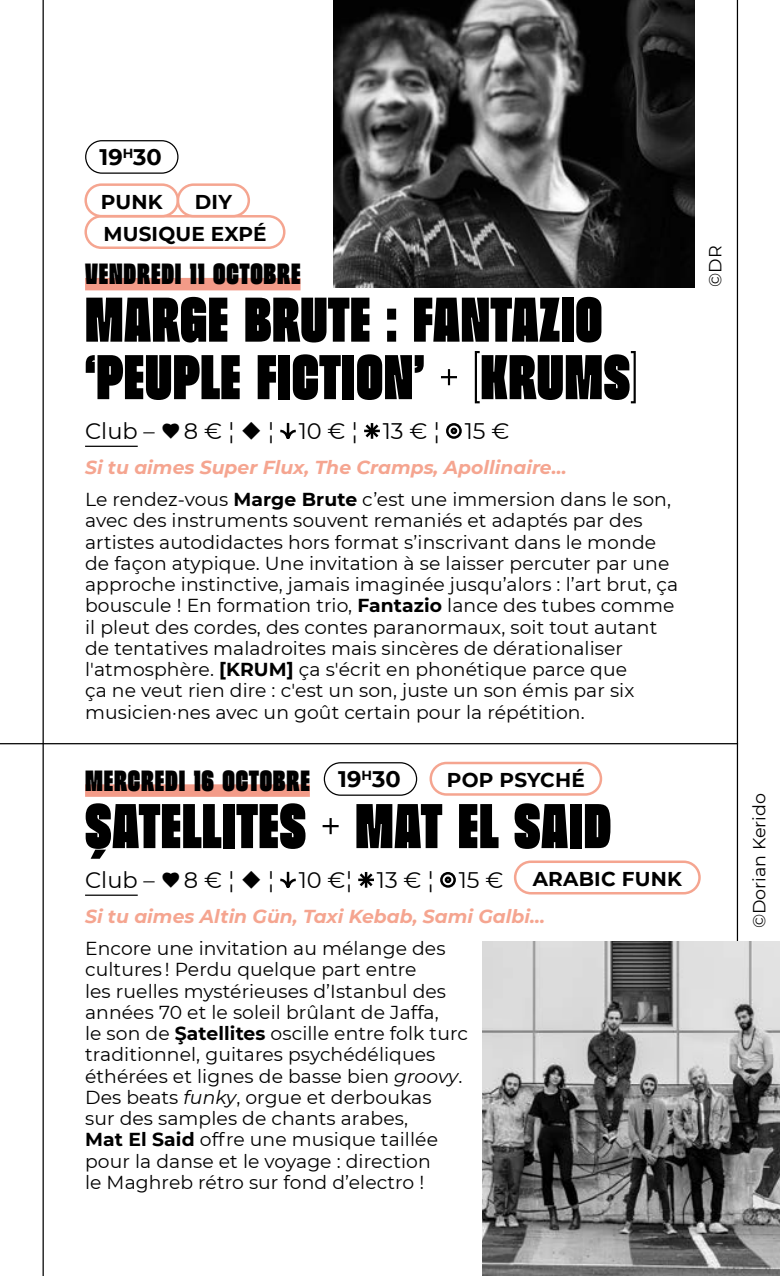
<style>
.page{position:relative;width:780px;height:1276px;background:#fff}
.page>*{position:absolute;margin:0;border:0;box-sizing:border-box;transform-origin:0 0}
.t1{font:900 70px/57.5px "Beni";letter-spacing:.01em;color:#000}
.t2{font:900 32.5px "Beni";letter-spacing:.025em;color:#000}
.t3{font:22.5px "Montserrat";color:#000}
.t4{font:700 22.5px "Montserrat";color:#000}
.t5{font:700 20px/31.5px "Montserrat";letter-spacing:.01em;color:#000}
.t6{font:18.75px/21.2px "Montserrat";letter-spacing:.005em;color:#000}
.t7{font:italic 700 18.75px/32px "Montserrat";color:#f5a590}
.t8{font:17.5px "Montserrat";color:#000}
.s1{font-family:"Garet"}
.s2{font-weight:400;font-style:normal;color:#000}
.s3{font-style:normal;color:#000}
.s4{font-weight:700}
.s5{font-style:italic}
</style>
<div class="page">
<hr style="left:736px;top:0;width:2px;height:1276px;background:#000">
<img style="left:333px;top:0;width:361px;height:287px">
<hr style="left:43px;top:0;width:1px;height:1276px;background:#000">
<img style="left:482px;top:941px;width:298px;height:335px">
<div style="left:85px;top:278px;width:215px;height:12px;background:#f39b88"></div>
<hr style="left:85px;top:446px;width:53px;height:1px;background:#000">
<div style="left:85px;top:784px;width:225px;height:13px;background:#f39b88"></div>
<hr style="left:85px;top:894px;width:53px;height:2px;background:#000">
<svg style="left:280px;top:422px;width:16px;height:17px"></svg>
<svg style="left:364px;top:423px;width:16px;height:16px"></svg>
<div style="left:446px;top:423px;width:16px;height:16px;border:2px solid #000;border-radius:50%"></div>
<div style="left:450px;top:427px;width:7px;height:7px;border:2px solid #000;border-radius:50%"></div>
<svg style="left:280px;top:871px;width:16px;height:17px"></svg>
<svg style="left:358px;top:872px;width:16px;height:16px"></svg>
<div style="left:440px;top:872px;width:16px;height:15px;border:2px solid #000;border-radius:50%"></div>
<div style="left:444px;top:876px;width:7px;height:7px;border:2px solid #000;border-radius:50%"></div>
<div style="left:85px;top:140px;width:93px;height:34px;border:1px solid #000;border-radius:16px"></div>
<div style="left:84px;top:183px;width:95px;height:34px;border:2px solid #f5a590;border-radius:16px"></div>
<div style="left:177px;top:183px;width:73px;height:34px;border:2px solid #f5a590;border-radius:16px"></div>
<div style="left:84px;top:215px;width:201px;height:34px;border:2px solid #f5a590;border-radius:16px"></div>
<div style="left:324px;top:762px;width:93px;height:34px;border:1px solid #000;border-radius:16px"></div>
<hr style="left:0;top:743px;width:738px;height:1px;background:#000">
<div style="left:429px;top:762px;width:173px;height:33px;border:2px solid #f5a590;border-radius:16px"></div>
<div style="left:514px;top:860px;width:186px;height:34px;border:2px solid #f5a590;border-radius:16px"></div>
<p class="t4" style="left:99px;top:141px;width:64px">19<sup>H</sup>30</p>
<p class="t5" style="left:101px;top:185px;width:63px">PUNK</p>
<p class="t5" style="left:103px;top:185px;width:165px;text-indent:91px">DIY<br>MUSIQUE EXPÉ</p>
<h2 class="t2" style="left:85px;top:259px;width:217px">VENDREDI 11 OCTOBRE</h2>
<h1 class="t1" style="left:85px;top:291px;width:553px">MARGE BRUTE : FANTAZIO ‘PEUPLE FICTION’ + [KRUMS]</h1>
<p class="t3" style="left:85px;top:415px;width:426px">Club – <span class="s1">♥</span> 8 € ¦ <span class="s1">◆</span> ¦ 10 € ¦ 13 € ¦ 15 €</p>
<p class="t7" style="left:85px;top:450px;width:587px">Si tu aimes Super Flux, The Cramps, Apollinaire…<br><span class="s2">Le rendez-vous</span> <span class="s3">Marge Brute</span> <span class="s2">c’est une immersion dans le son,</span></p>
<p class="t6" style="left:85px;top:509px;width:594px">avec des instruments souvent remaniés et adaptés par des artistes autodidactes hors format s’inscrivant dans le monde de façon atypique. Une invitation à se laisser percuter par une approche instinctive, jamais imaginée jusqu’alors : l’art brut, ça bouscule ! En formation trio, <span class="s4">Fantazio</span> lance des tubes comme il pleut des cordes, des contes paranormaux, soit tout autant de tentatives maladroites mais sincères de dérationaliser l'atmosphère. <span class="s4">[KRUM]</span> ça s'écrit en phonétique parce que<br>ça ne veut rien dire : c'est un son, juste un son émis par six musicien·nes avec un goût certain pour la répétition.</p>
<p class="t4" style="left:338px;top:763px;width:64px">19<sup>H</sup>30</p>
<p class="t5" style="left:447px;top:763px;width:139px">POP PSYCHÉ</p>
<h2 class="t2" style="left:85px;top:765px;width:226px">MERCREDI 16 OCTOBRE</h2>
<h1 class="t1" style="left:85px;top:797px;width:527px">ȘATELLITES + MAT EL SAID</h1>
<p class="t3" style="left:85px;top:864px;width:420px">Club – <span class="s1">♥</span> 8 € ¦ <span class="s1">◆</span> ¦ 10 €¦ 13 € ¦ 15 €</p>
<p class="t7" style="left:85px;top:899px;width:461px">Si tu aimes Altin Gün, Taxi Kebab, Sami Galbi…</p>
<p class="t6" style="left:85px;top:937px;width:384px">Encore une invitation au mélange des cultures ! Perdu quelque part entre<br>les ruelles mystérieuses d’Istanbul des années 70 et le soleil brûlant de Jaffa,<br>le son de <span class="s4">Şatellites</span> oscille entre folk turc traditionnel, guitares psychédéliques éthérées et lignes de basse bien <span class="s5">groovy</span>.<br>Des beats <span class="s5">funky</span>, orgue et derboukas<br>sur des samples de chants arabes,<br><span class="s4">Mat El Said</span> offre une musique taillée pour la danse et le voyage : direction<br>le Maghreb rétro sur fond d’electro !</p>
<p class="t5" style="left:532px;top:862px;width:151px">ARABIC FUNK</p>
<p class="t8" style="left:703px;top:287px;width:43px;rotate:-90deg">©DR</p>
<p class="t8" style="left:747px;top:928px;width:136px;rotate:-90deg">©Dorian Kerido</p>
</div>
